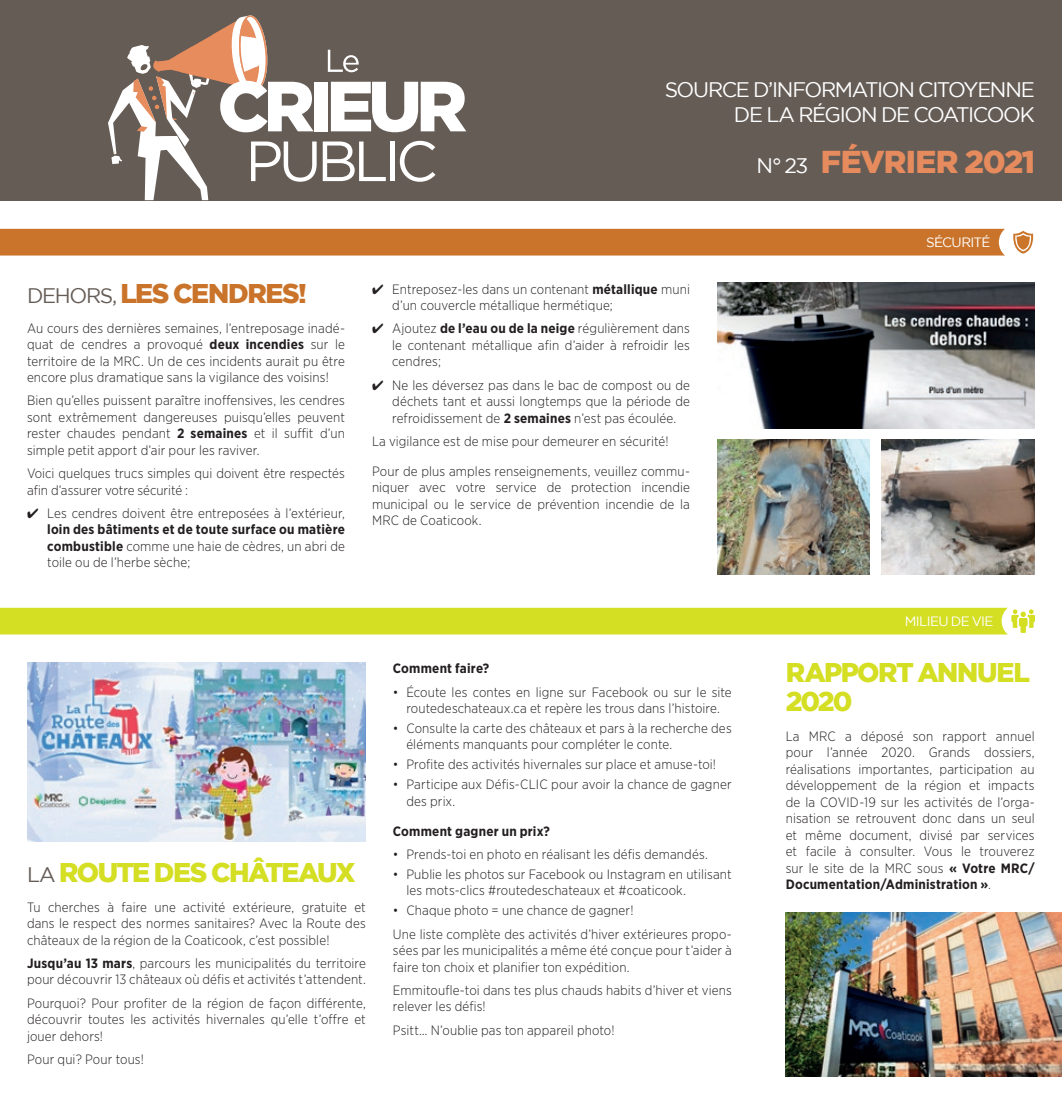
<style>
.page{position:relative;width:1062px;height:1104px;background:#fff}
.page>*{position:absolute;margin:0;border:0;box-sizing:border-box;transform-origin:0 0}
.t1{font:900 31.5px "Gotham";letter-spacing:-.025em;color:#e68b5d}
.t2{font:900 27px/28.5px "Gotham";letter-spacing:-.06em;color:#d4de23}
.t3{font:900 27px "Gotham";letter-spacing:-.05em;color:#ca742b}
.t4{font:21px/25.2px "Gotham";letter-spacing:-.06em;color:#fff;text-align:right}
.t5{font:300 13.5px/16.5px "Gotham Narrow";letter-spacing:.01em;color:#231f20;text-align:justify}
.t6{font:700 13.5px "Gotham Narrow";letter-spacing:.015em;color:#231f20}
.t7{font:13.5px "Gotham";letter-spacing:-.045em;color:#fff}
.s1{font-weight:400;font-size:21px;color:#fff}
.s2{font-weight:400;font-size:21px;color:#655c56}
.s3{font-weight:700}
</style>
<div class="page">
<div style="left:0;top:0;width:1062px;height:200px;background:#655c56"></div>
<div style="left:314px;top:82px;width:13px;height:49px;background:#fff"></div>
<svg style="left:331px;top:82px;width:135px;height:50px"></svg>
<svg style="left:108px;top:15px;width:209px;height:185px"></svg>
<svg style="left:323px;top:141px;width:63px;height:40px"></svg>
<hr style="left:390px;top:141px;width:4px;height:40px;background:#fff">
<svg style="left:400px;top:141px;width:35px;height:41px"></svg>
<svg style="left:328px;top:50px;width:31px;height:22px"></svg>
<div style="left:0;top:229px;width:1005px;height:26px;background:#ca742b"></div>
<svg style="left:1013px;top:231px;width:21px;height:22px"></svg>
<img style="left:717px;top:283px;width:318px;height:145px">
<img style="left:717px;top:439px;width:153px;height:135px">
<img style="left:882px;top:439px;width:153px;height:135px">
<img style="left:27px;top:662px;width:339px;height:179px">
<img style="left:786px;top:912px;width:276px;height:164px">
<div style="left:0;top:607px;width:1035px;height:27px;background:#d4de23"></div>
<h3 class="t4" style="left:665px;top:77px;width:372px">SOURCE D’INFORMATION CITOYENNE<br>DE LA RÉGION DE COATICOOK</h3>
<h1 class="t1" style="left:757px;top:144px;width:280px"><span class="s1">N° 23</span> FÉVRIER 2021</h1>
<h2 class="t3" style="left:27px;top:277px;width:281px"><span class="s2">DEHORS,</span> LES CENDRES!</h2>
<p class="t5" style="left:27px;top:319px;width:319px">Au cours des dernières semaines, l’entreposage inadé&shy;quat de cendres a provoqué <span class="s3">deux incendies</span> sur le territoire de la MRC. Un de ces incidents aurait pu être encore plus dramatique sans la vigilance des voisins!</p>
<p class="t5" style="left:27px;top:392px;width:319px">Bien qu’elles puissent paraître inoffensives, les cendres sont extrêmement dangereuses puisqu’elles peuvent rester chaudes pendant <span class="s3">2 semaines</span> et il suffit d’un simple petit apport d’air pour les raviver.</p>
<p class="t5" style="left:27px;top:464px;width:319px">Voici quelques trucs simples qui doivent être respectés afin d’assurer votre sécurité :</p>
<p class="t5" style="left:47px;top:504px;width:299px;text-indent:-20px">✔ Les cendres doivent être entreposées à l’extérieur, <span class="s3">loin des bâtiments et de toute surface ou matière combustible</span> comme une haie de cèdres, un abri de toile ou de l’herbe sèche;</p>
<p class="t5" style="left:392px;top:280px;width:299px;text-indent:-20px">✔ Entreposez-les dans un contenant <span class="s3">métallique</span> muni d’un couvercle métallique hermétique;</p>
<p class="t5" style="left:392px;top:320px;width:299px;text-indent:-20px">✔ Ajoutez <span class="s3">de l’eau ou de la neige</span> régulièrement dans le contenant métallique afin d’aider à refroidir les cendres;</p>
<p class="t5" style="left:392px;top:376px;width:299px;text-indent:-20px">✔ Ne les déversez pas dans le bac de compost ou de déchets tant et aussi longtemps que la période de refroidissement de <span class="s3">2 semaines</span> n’est pas écoulée.</p>
<p class="t5" style="left:372px;top:432px;width:298px">La vigilance est de mise pour demeurer en sécurité!</p>
<p class="t5" style="left:372px;top:462px;width:320px">Pour de plus amples renseignements, veuillez commu&shy;niquer avec votre service de protection incendie municipal ou le service de prévention incendie de la MRC de Coaticook.</p>
<h2 class="t2" style="left:27px;top:856px;width:330px"><span class="s2">LA</span> ROUTE DES CHÂTEAUX</h2>
<p class="t5" style="left:27px;top:898px;width:340px">Tu cherches à faire une activité extérieure, gratuite et dans le respect des normes sanitaires? Avec la Route des châteaux de la région de la Coaticook, c’est possible!</p>
<p class="t5" style="left:27px;top:954px;width:340px"><span class="s3">Jusqu’au 13 mars</span>, parcours les municipalités du territoire pour découvrir 13 châteaux où défis et activités t’attendent.</p>
<p class="t5" style="left:27px;top:994px;width:340px">Pourquoi? Pour profiter de la région de façon différente, découvrir toutes les activités hivernales qu’elle t’offre et jouer dehors!</p>
<p class="t5" style="left:27px;top:1050px;width:118px">Pour qui? Pour tous!</p>
<p class="t6" style="left:393px;top:659px;width:98px">Comment faire?</p>
<p class="t5" style="left:393px;top:683px;width:340px;text-align:center">• Écoute les contes en ligne sur Facebook ou sur le site routedeschateaux.ca et repère les trous dans l’histoire.</p>
<p class="t5" style="left:406px;top:719px;width:327px;text-indent:-14px">• Consulte la carte des châteaux et pars à la recherche des éléments manquants pour compléter le conte.</p>
<p class="t5" style="left:393px;top:755px;width:325px">• Profite des activités hivernales sur place et amuse-toi!</p>
<p class="t5" style="left:406px;top:775px;width:327px;text-indent:-14px">• Participe aux Défis-CLIC pour avoir la chance de gagner des prix.</p>
<p class="t6" style="left:393px;top:822px;width:159px">Comment gagner un prix?</p>
<p class="t5" style="left:393px;top:845px;width:317px">• Prends-toi en photo en réalisant les défis demandés.</p>
<p class="t5" style="left:406px;top:865px;width:327px;text-indent:-14px">• Publie les photos sur Facebook ou Instagram en utilisant les mots-clics #routedeschateaux et #coaticook.</p>
<p class="t5" style="left:393px;top:898px;width:340px;line-height:23.2px">• Chaque photo = une chance de gagner!<br>Une liste complète des activités d’hiver extérieures propo-</p>
<p class="t5" style="left:393px;top:941px;width:340px">sées par les municipalités a même été conçue pour t’aider à faire ton choix et planifier ton expédition.</p>
<p class="t5" style="left:393px;top:981px;width:340px">Emmitoufle-toi dans tes plus chauds habits d’hiver et viens relever les défis!</p>
<p class="t5" style="left:393px;top:1021px;width:223px">Psitt… N’oublie pas ton appareil photo!</p>
<p class="t7" style="left:926px;top:235px;width:66px">SÉCURITÉ</p>
<p class="t7" style="left:905px;top:613px;width:90px">MILIEU DE VIE</p>
<h2 class="t2" style="left:786px;top:657px;width:246px">RAPPORT ANNUEL<br>2020</h2>
<p class="t5" style="left:786px;top:727px;width:250px">La MRC a déposé son rapport annuel pour l’année 2020. Grands dossiers, réalisations importantes, participation au développement de la région et impacts de la COVID-19 sur les activités de l’orga&shy;nisation se retrouvent donc dans un seul et même document, divisé par services et facile à consulter. Vous le trouverez sur le site de la MRC sous <span class="s3">« Votre MRC/ Documentation/Administration »</span>.</p>
</div>
